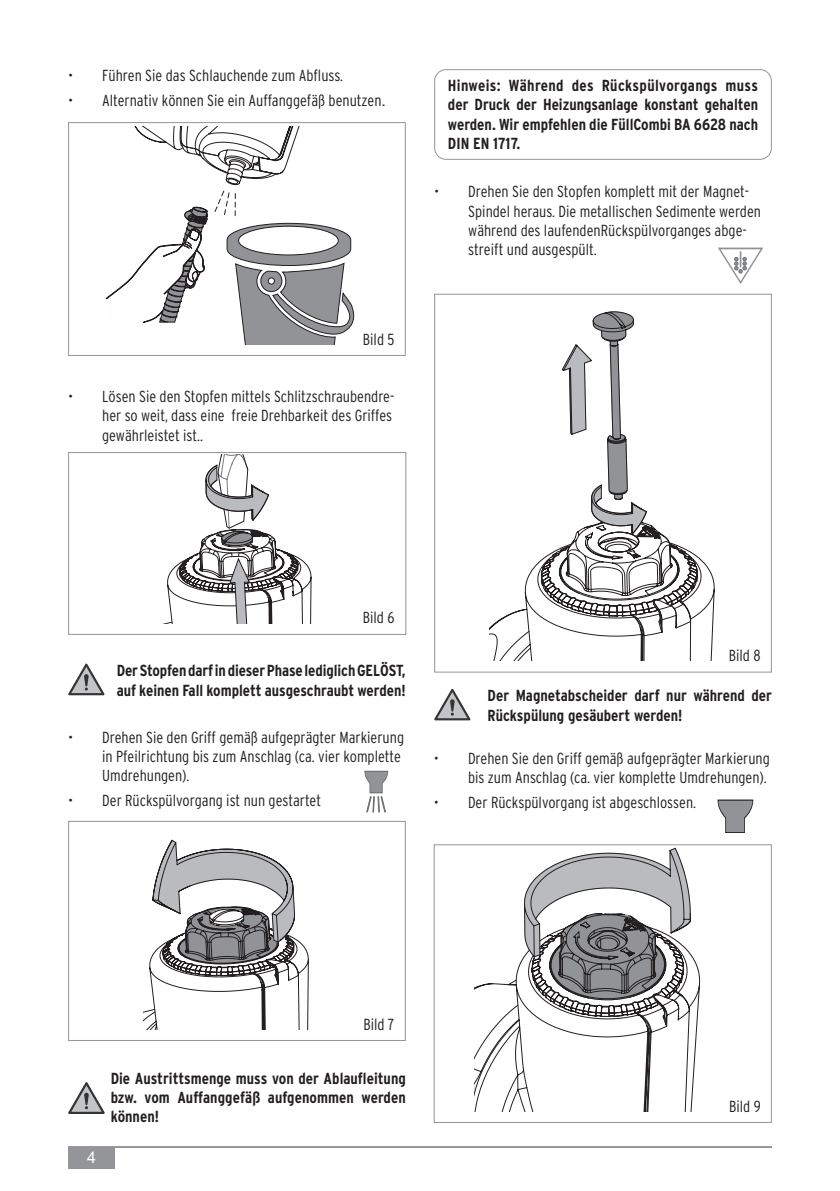
<style>
.page{position:relative;width:840px;height:1191px;background:#fff}
.page>*{position:absolute;margin:0;border:0;box-sizing:border-box;transform-origin:0 0}
.t1{font:300 condensed 16px/19.2px "Interstate";color:#231f20}
.t2{font:700 condensed 16px/19.2px "Interstate";color:#231f20;text-align:justify}
.t3{font:16px "Arial";color:#fff}
.s1{font-family:"Arial";font-weight:400;font-stretch:normal}
</style>
<div class="page">
<hr style="left:68px;top:1146px;width:703px;height:2px;background:#939598">
<div style="left:68px;top:1147px;width:47px;height:21px;background:#939598"></div>
<div style="left:434px;top:69px;width:337px;height:91px;border:1px solid #939598;border-radius:11px"></div>
<div style="left:68px;top:821px;width:337px;height:220px;border:1px solid #939598"></div>
<div style="left:68px;top:122px;width:337px;height:234px;border:1px solid #939598"></div>
<div style="left:68px;top:452px;width:338px;height:183px;border:1px solid #939598"></div>
<div style="left:434px;top:294px;width:337px;height:378px;border:1px solid #939598"></div>
<div style="left:433px;top:844px;width:338px;height:279px;border:1px solid #939598"></div>
<svg style="left:166px;top:454px;width:145px;height:169px"></svg>
<svg style="left:143px;top:839px;width:166px;height:190px"></svg>
<svg style="left:105px;top:127px;width:249px;height:217px"></svg>
<svg style="left:364px;top:771px;width:23px;height:41px"></svg>
<svg style="left:68px;top:1082px;width:37px;height:32px"></svg>
<svg style="left:68px;top:663px;width:37px;height:32px"></svg>
<svg style="left:434px;top:689px;width:36px;height:31px"></svg>
<svg style="left:489px;top:311px;width:225px;height:350px"></svg>
<svg style="left:718px;top:247px;width:45px;height:37px"></svg>
<svg style="left:717px;top:799px;width:35px;height:34px"></svg>
<svg style="left:690px;top:900px;width:10px;height:211px"></svg>
<svg style="left:474px;top:847px;width:216px;height:264px"></svg>
<p class="t1" style="left:68px;top:65px;width:276px">• Führen Sie das Schlauchende zum Abfluss.</p>
<p class="t1" style="left:68px;top:90px;width:319px">• Alternativ können Sie ein Auffanggefäß benutzen<span class="s1">.</span></p>
<p class="t1" style="left:363px;top:329px;width:33px">Bild 5</p>
<p class="t1" style="left:102px;top:387px;width:293px;text-indent:-34px">• Lösen Sie den Stopfen mittels Schlitzschraubendre&shy;her so weit, dass eine freie Drehbarkeit des Griffes gewährleistet ist..</p>
<p class="t2" style="left:447px;top:76px;width:311px">Hinweis: Während des Rückspülvorgangs muss der Druck der Heizungsanlage konstant gehalten werden. Wir empfehlen die FüllCombi BA 6628 nach DIN EN 1717.</p>
<p class="t1" style="left:468px;top:182px;width:294px;text-indent:-34px">• Drehen Sie den Stopfen komplett mit der Magnet-Spindel heraus. Die metallischen Sedimente werden während des laufendenRückspülvorganges abge&shy;streift und ausgespült.</p>
<p class="t1" style="left:363px;top:608px;width:33px">Bild 6</p>
<p class="t2" style="left:117px;top:661px;width:290px">Der Stopfen darf in dieser Phase lediglich GELÖST, auf keinen Fall komplett ausgeschraubt werden!</p>
<p class="t1" style="left:102px;top:727px;width:303px;text-indent:-34px">• Drehen Sie den Griff gemäß aufgeprägter Markierung in Pfeilrichtung bis zum Anschlag (ca. vier komplette<br>Umdrehungen).</p>
<p class="t1" style="left:68px;top:790px;width:254px">• Der Rückspülvorgang ist nun gestartet</p>
<p class="t1" style="left:728px;top:646px;width:33px">Bild 8</p>
<p class="t2" style="left:487px;top:686px;width:286px">Der Magnetabscheider darf nur während der<br>Rückspülung gesäubert werden!</p>
<p class="t1" style="left:433px;top:748px;width:337px;text-align:right">• Drehen Sie den Griff gemäß aufgeprägter Markierung bis zum Anschlag (ca. vier komplette Umdrehungen).</p>
<p class="t1" style="left:433px;top:792px;width:263px">• Der Rückspülvorgang ist abgeschlossen.</p>
<p class="t1" style="left:363px;top:1014px;width:33px">Bild 7</p>
<p class="t3" style="left:87px;top:1146px;width:10px">4</p>
<p class="t2" style="left:111px;top:1068px;width:296px">Die Austrittsmenge muss von der Ablaufleitung bzw. vom Auffanggefäß aufgenommen werden können!</p>
<p class="t1" style="left:728px;top:1096px;width:33px">Bild 9</p>
</div>
